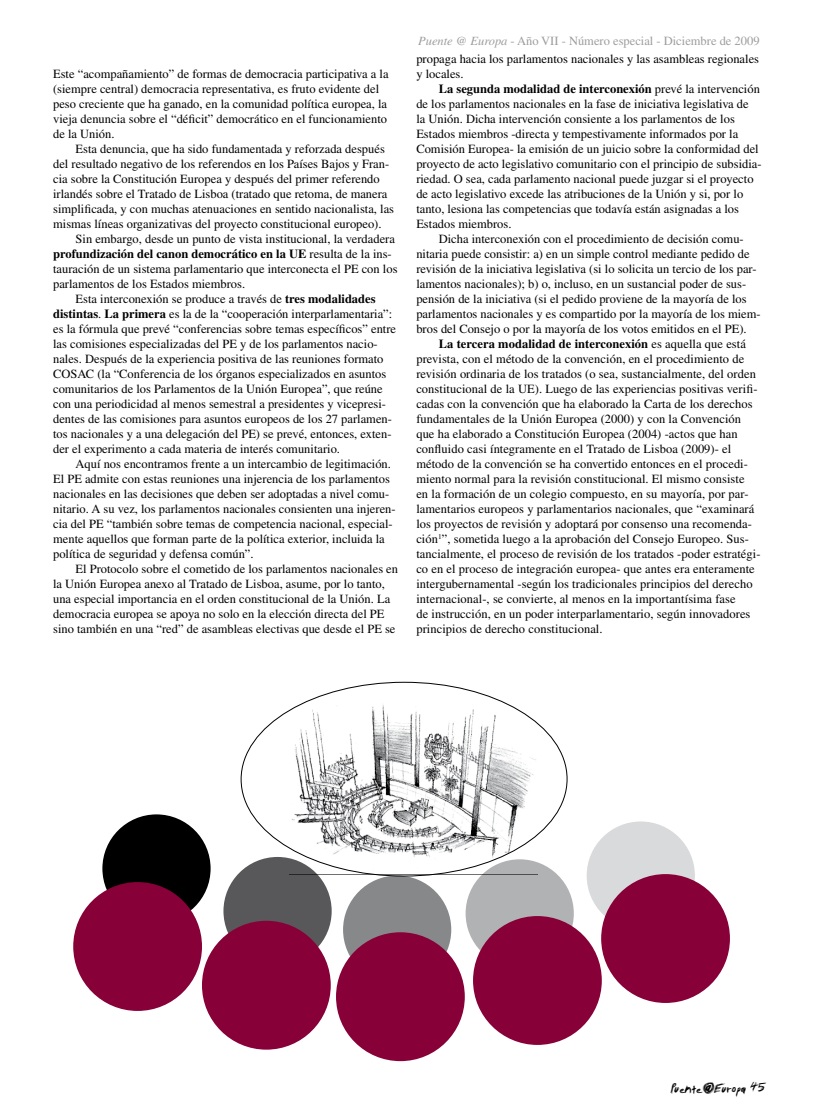
<style>
.page{position:relative;width:815px;height:1117px;background:#fff}
.page>*{position:absolute;margin:0;border:0;box-sizing:border-box;transform-origin:0 0}
.t1{font:15px "Tibetan Beefgarden AOE";color:#000}
.t2{font:12.5px/15px "Times";color:#000}
.t3{font:700 12.5px "Times";color:#000}
.t4{font:12.5px "Times";color:#9c9d9f}
.s1{font-weight:400}
.s2{font-weight:700}
.s3{font-style:italic}
.s4{font-size:20px}
</style>
<div class="page">
<div style="left:102px;top:814px;width:109px;height:108px;background:#000;border-radius:50%"></div>
<div style="left:223px;top:856px;width:109px;height:109px;background:#58585a;border-radius:50%"></div>
<div style="left:343px;top:875px;width:108px;height:108px;background:#878889;border-radius:50%"></div>
<div style="left:466px;top:859px;width:108px;height:108px;background:#b1b2b4;border-radius:50%"></div>
<div style="left:587px;top:821px;width:108px;height:108px;background:#d9dadb;border-radius:50%"></div>
<div style="left:73px;top:881px;width:129px;height:129px;background:#880038;border-radius:50%"></div>
<div style="left:202px;top:920px;width:129px;height:129px;background:#880038;border-radius:50%"></div>
<div style="left:336px;top:932px;width:129px;height:128px;background:#880038;border-radius:50%"></div>
<div style="left:473px;top:915px;width:129px;height:129px;background:#880038;border-radius:50%"></div>
<div style="left:601px;top:873px;width:129px;height:129px;background:#880038;border-radius:50%"></div>
<img style="left:289px;top:701px;width:248px;height:172px">
<p class="t2" style="left:53px;top:66px;width:337px">Este “acompañamiento” de formas de democracia participativa a la (siempre central) democracia representativa, es fruto evidente del peso creciente que ha ganado, en la comunidad política europea, la vieja denuncia sobre el “déficit” democrático en el funcionamiento de la Unión.</p>
<p class="t2" style="left:53px;top:141px;width:342px;text-indent:22px">Esta denuncia, que ha sido fundamentada y reforzada después del resultado negativo de los referendos en los Países Bajos y Fran&shy;cia sobre la Constitución Europea y después del primer referendo irlandés sobre el Tratado de Lisboa (tratado que retoma, de manera simplificada, y con muchas atenuaciones en sentido nacionalista, las mismas líneas organizativas del proyecto constitucional europeo).</p>
<p class="t2" style="left:76px;top:231px;width:321px">Sin embargo, desde un punto de vista institucional, la verdadera</p>
<p class="t3" style="left:53px;top:246px;width:340px">profundización del canon democrático en la UE <span class="s1">resulta de la ins-</span></p>
<p class="t2" style="left:53px;top:261px;width:346px">tauración de un sistema parlamentario que interconecta el PE con los</p>
<p class="t2" style="left:53px;top:276px;width:193px">parlamentos de los Estados miembros.</p>
<p class="t2" style="left:76px;top:291px;width:301px">Esta interconexión se produce a través de <span class="s2">tres modalidades</span></p>
<p class="t2" style="left:53px;top:306px;width:341px"><span class="s2">distintas</span>. <span class="s2">La primera</span> es la de la “cooperación interparlamentaria”:</p>
<p class="t2" style="left:53px;top:321px;width:344px">es la fórmula que prevé “conferencias sobre temas específicos” entre</p>
<p class="t2" style="left:53px;top:336px;width:326px">las comisiones especializadas del PE y de los parlamentos nacio-</p>
<p class="t2" style="left:53px;top:351px;width:332px">nales. Después de la experiencia positiva de las reuniones formato</p>
<p class="t2" style="left:53px;top:366px;width:335px">COSAC (la “Conferencia de los órganos especializados en asuntos</p>
<p class="t2" style="left:53px;top:381px;width:331px">comunitarios de los Parlamentos de la Unión Europea”, que reúne</p>
<p class="t2" style="left:53px;top:396px;width:334px">con una periodicidad al menos semestral a presidentes y vicepresi-</p>
<p class="t2" style="left:53px;top:411px;width:340px">dentes de las comisiones para asuntos europeos de los 27 parlamen-</p>
<p class="t2" style="left:53px;top:426px;width:340px">tos nacionales y a una delegación del PE) se prevé, entonces, exten-</p>
<p class="t2" style="left:53px;top:441px;width:288px">der el experimento a cada materia de interés comunitario.</p>
<p class="t2" style="left:76px;top:456px;width:317px">Aquí nos encontramos frente a un intercambio de legitimación.</p>
<p class="t2" style="left:53px;top:471px;width:338px">El PE admite con estas reuniones una injerencia de los parlamentos</p>
<p class="t2" style="left:53px;top:486px;width:338px">nacionales en las decisiones que deben ser adoptadas a nivel comu-</p>
<p class="t2" style="left:53px;top:501px;width:344px">nitario. A su vez, los parlamentos nacionales consienten una injeren-</p>
<p class="t2" style="left:53px;top:516px;width:341px">cia del PE “también sobre temas de competencia nacional, especial-</p>
<p class="t2" style="left:53px;top:531px;width:333px">mente aquellos que forman parte de la política exterior, incluida la</p>
<p class="t2" style="left:53px;top:546px;width:202px">política de seguridad y defensa común”.</p>
<p class="t2" style="left:76px;top:561px;width:324px">El Protocolo sobre el cometido de los parlamentos nacionales en</p>
<p class="t2" style="left:53px;top:576px;width:333px">la Unión Europea anexo al Tratado de Lisboa, asume, por lo tanto,</p>
<p class="t2" style="left:53px;top:591px;width:339px">una especial importancia en el orden constitucional de la Unión. La</p>
<p class="t2" style="left:53px;top:606px;width:333px">democracia europea se apoya no solo en la elección directa del PE</p>
<p class="t2" style="left:53px;top:621px;width:344px">sino también en una “red” de asambleas electivas que desde el PE se</p>
<p class="t4" style="left:418px;top:34px;width:343px"><span class="s3">Puente @ Europa</span> - Año VII - Número especial - Diciembre de 2009</p>
<p class="t2" style="left:416px;top:51px;width:344px">propaga hacia los parlamentos nacionales y las asambleas regionales y locales.</p>
<p class="t2" style="left:416px;top:81px;width:347px;text-indent:22px"><span class="s2">La segunda modalidad de interconexión</span> prevé la intervención de los parlamentos nacionales en la fase de iniciativa legislativa de<br>la Unión. Dicha intervención consiente a los parlamentos de los Estados miembros -directa y tempestivamente informados por la Comisión Europea- la emisión de un juicio sobre la conformidad del proyecto de acto legislativo comunitario con el principio de subsidia&shy;riedad. O sea, cada parlamento nacional puede juzgar si el proyecto de acto legislativo excede las atribuciones de la Unión y si, por lo tanto, lesiona las competencias que todavía están asignadas a los Estados miembros.</p>
<p class="t2" style="left:416px;top:231px;width:346px;text-indent:22px">Dicha interconexión con el procedimiento de decisión comu&shy;nitaria puede consistir: a) en un simple control mediante pedido de revisión de la iniciativa legislativa (si lo solicita un tercio de los par&shy;lamentos nacionales); b) o, incluso, en un sustancial poder de sus&shy;pensión de la iniciativa (si el pedido proviene de la mayoría de los parlamentos nacionales y es compartido por la mayoría de los miem&shy;bros del Consejo o por la mayoría de los votos emitidos en el PE).</p>
<p class="t2" style="left:416px;top:336px;width:346px;text-indent:22px"><span class="s2">La tercera modalidad de interconexión</span> es aquella que está prevista, con el método de la convención, en el procedimiento de revisión ordinaria de los tratados (o sea, sustancialmente, del orden constitucional de la UE). Luego de las experiencias positivas verifi&shy;cadas con la convención que ha elaborado la Carta de los derechos fundamentales de la Unión Europea (2000) y con la Convención que ha elaborado a Constitución Europea (2004) -actos que han confluido casi íntegramente en el Tratado de Lisboa (2009)- el método de la convención se ha convertido entonces en el procedi&shy;miento normal para la revisión constitucional. El mismo consiste<br>en la formación de un colegio compuesto, en su mayoría, por par&shy;lamentarios europeos y parlamentarios nacionales, que “examinará los proyectos de revisión y adoptará por consenso una recomenda&shy;ción<sup>1</sup>”, sometida luego a la aprobación del Consejo Europeo. Sus&shy;tancialmente, el proceso de revisión de los tratados -poder estratégi&shy;co en el proceso de integración europea- que antes era enteramente intergubernamental -según los tradicionales principios del derecho internacional-, se convierte, al menos en la importantísima fase<br>de instrucción, en un poder interparlamentario, según innovadores principios de derecho constitucional.</p>
<p class="t1" style="left:671px;top:1078px;width:96px">Puente@Europa <span class="s4">45</span></p>
</div>
